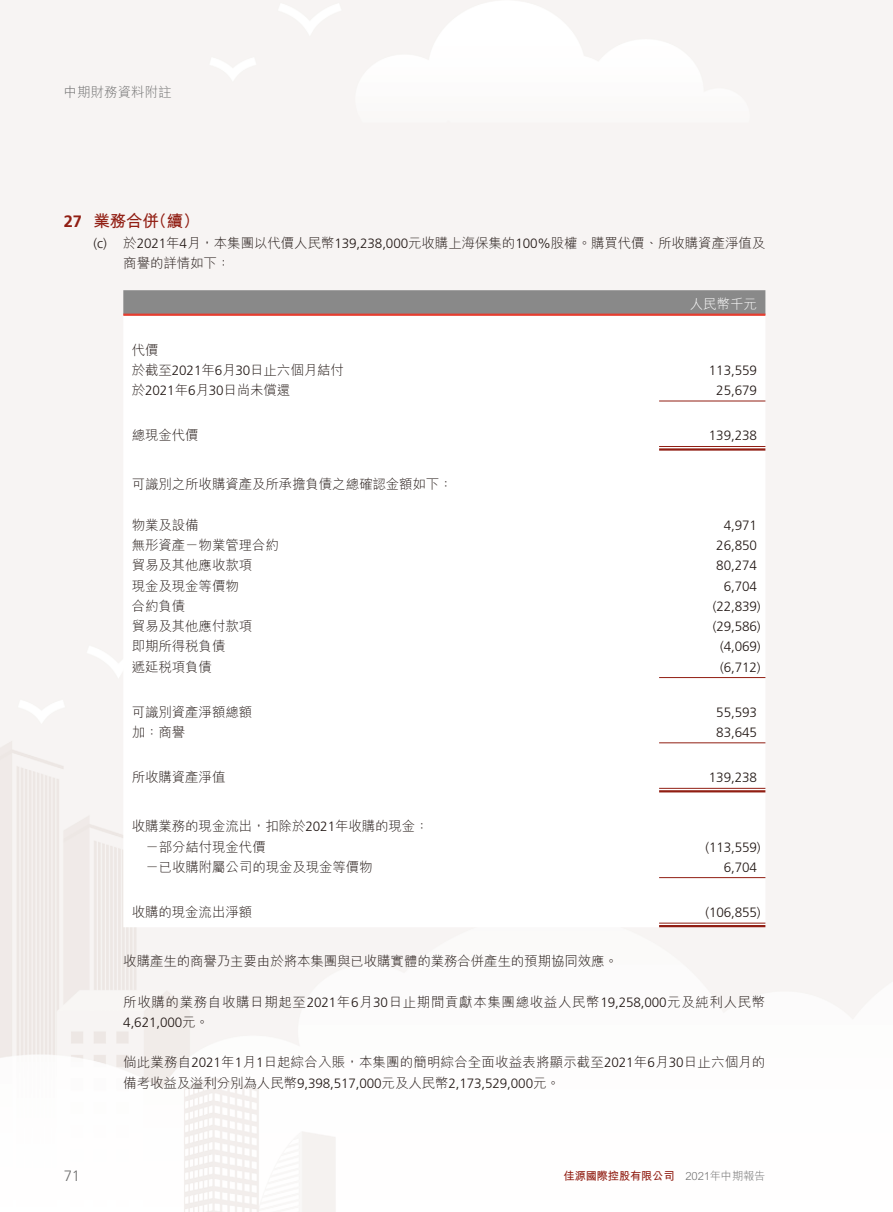
<style>
.page{position:relative;width:893px;height:1212px;background:#fff}
.page>*{position:absolute;margin:0;border:0;box-sizing:border-box;transform-origin:0 0}
.t1{font:16.5px "M Hei HK Bold E Ten B5 H";color:#911e13}
.t2{font:300 15px "Frutiger LT Std";color:#717171}
.t3{font:13.5px/20.2px "M Hei HK Light E Ten B5 H";letter-spacing:-.01em;color:#231916}
.t4{font:300 13.5px "Frutiger LT Std";letter-spacing:-.01em;color:#231916}
.t5{font:13.5px "M Hei HK Light E Ten B5 H";letter-spacing:.045em;color:#231916}
.t6{font:13.5px "M Hei HK Light E Ten B5 H";letter-spacing:.01em;color:#231916}
.t7{font:13.5px "M Hei HK Light E Ten B5 H";color:#717171}
.t8{font:13.5px "M Hei HK Light E Ten B5 H";letter-spacing:-.01em;color:#fff}
.t9{font:11.25px "M Hei HK Bold E Ten B5 H";letter-spacing:-.015em;color:#911e13}
.s1{font-family:"Frutiger LT Std";font-weight:700}
.s2{font-family:"Frutiger LT Std";font-weight:300}
.s3{font-family:"M Hei HK Light E Ten B5 H";font-weight:400}
.s4{font-family:"M Hei HK Light E Ten B5 H";color:#717171}
</style>
<div class="page">
<img style="left:0;top:0;width:893px;height:1212px">
<svg style="left:123px;top:290px;width:642px;height:24px;background:#8b8888"></svg>
<svg style="left:123px;top:316px;width:642px;height:611px"></svg>
<hr style="left:123px;top:314px;width:642px;height:2px;background:#e63d2f">
<hr style="left:659px;top:401px;width:106px;height:1px;background:#911e13">
<hr style="left:659px;top:446px;width:106px;height:1px;background:#911e13">
<hr style="left:659px;top:448px;width:106px;height:3px;background:#911e13">
<hr style="left:659px;top:677px;width:106px;height:1px;background:#911e13">
<hr style="left:659px;top:742px;width:106px;height:1px;background:#911e13">
<hr style="left:659px;top:788px;width:106px;height:1px;background:#911e13">
<hr style="left:659px;top:790px;width:106px;height:2px;background:#911e13">
<hr style="left:659px;top:877px;width:106px;height:1px;background:#911e13">
<hr style="left:659px;top:923px;width:106px;height:1px;background:#911e13">
<hr style="left:659px;top:925px;width:106px;height:2px;background:#911e13">
<p class="t7" style="left:64px;top:87px;width:109px">中期財務資料附註</p>
<p class="t1" style="left:64px;top:215px;width:138px"><span class="s1">27</span> 業務合併（續）</p>
<p class="t3" style="left:123px;top:235px;width:644px;text-indent:-30px"><span class="s2">(c)</span> 於<span class="s2">2021</span>年<span class="s2">4</span>月，本集團以代價人民幣<span class="s2">139,238,000</span>元收購上海保集的<span class="s2">100%</span>股權。購買代價、所收購資產淨值及商譽的詳情如下：</p>
<p class="t8" style="left:690px;top:299px;width:68px">人民幣千元</p>
<p class="t3" style="left:132px;top:341px;width:214px">代價<br>於截至<span class="s2">2021</span>年<span class="s2">6</span>月<span class="s2">30</span>日止六個月結付</p>
<p class="t4" style="left:709px;top:364px;width:49px">113,559</p>
<p class="t3" style="left:132px;top:382px;width:160px">於<span class="s2">2021</span>年<span class="s2">6</span>月<span class="s2">30</span>日尚未償還</p>
<p class="t4" style="left:716px;top:384px;width:42px">25,679</p>
<p class="t3" style="left:132px;top:427px;width:68px">總現金代價</p>
<p class="t4" style="left:709px;top:429px;width:49px">139,238</p>
<p class="t3" style="left:132px;top:476px;width:322px">可識別之所收購資產及所承擔負債之總確認金額如下：</p>
<p class="t3" style="left:132px;top:516px;width:68px">物業及設備</p>
<p class="t4" style="left:724px;top:519px;width:35px">4,971</p>
<p class="t3" style="left:132px;top:537px;width:149px">無形資產－物業管理合約</p>
<p class="t4" style="left:716px;top:539px;width:42px">26,850</p>
<p class="t3" style="left:132px;top:557px;width:122px">貿易及其他應收款項</p>
<p class="t4" style="left:716px;top:559px;width:42px">80,274</p>
<p class="t3" style="left:132px;top:577px;width:109px">現金及現金等價物</p>
<p class="t4" style="left:724px;top:579px;width:35px">6,704</p>
<p class="t3" style="left:132px;top:597px;width:55px">合約負債</p>
<p class="t4" style="left:713px;top:600px;width:49px">(22,839)</p>
<p class="t3" style="left:132px;top:618px;width:122px">貿易及其他應付款項</p>
<p class="t4" style="left:713px;top:620px;width:49px">(29,586)</p>
<p class="t3" style="left:132px;top:638px;width:95px">即期所得稅負債</p>
<p class="t4" style="left:720px;top:640px;width:42px">(4,069)</p>
<p class="t3" style="left:132px;top:658px;width:82px">遞延稅項負債</p>
<p class="t4" style="left:720px;top:660px;width:42px">(6,712)</p>
<p class="t3" style="left:132px;top:703px;width:122px">可識別資產淨額總額</p>
<p class="t4" style="left:716px;top:705px;width:42px">55,593</p>
<p class="t3" style="left:132px;top:723px;width:55px">加：商譽</p>
<p class="t4" style="left:716px;top:726px;width:42px">83,645</p>
<p class="t3" style="left:132px;top:769px;width:95px">所收購資產淨值</p>
<p class="t4" style="left:709px;top:771px;width:49px">139,238</p>
<p class="t3" style="left:145px;top:818px;width:285px;text-indent:-14px">收購業務的現金流出，扣除於<span class="s2">2021</span>年收購的現金：－部分結付現金代價</p>
<p class="t4" style="left:705px;top:840px;width:57px">(113,559)</p>
<p class="t3" style="left:145px;top:858px;width:229px">－已收購附屬公司的現金及現金等價物</p>
<p class="t4" style="left:724px;top:860px;width:35px">6,704</p>
<p class="t3" style="left:132px;top:903px;width:122px">收購的現金流出淨額</p>
<p class="t4" style="left:705px;top:905px;width:57px">(106,855)</p>
<p class="t3" style="left:123px;top:953px;width:496px">收購產生的商譽乃主要由於將本集團與已收購實體的業務合併產生的預期協同效應。</p>
<p class="t5" style="left:123px;top:996px;width:644px">所收購的業務自收購日期起至<span class="s2">2021</span>年<span class="s2">6</span>月<span class="s2">30</span>日止期間貢獻本集團總收益人民幣<span class="s2">19,258,000</span>元及純利人民幣</p>
<p class="t4" style="left:123px;top:1015px;width:87px">4,621,000<span class="s3">元。</span></p>
<p class="t6" style="left:123px;top:1057px;width:644px">倘此業務自<span class="s2">2021</span>年<span class="s2">1</span>月<span class="s2">1</span>日起綜合入賬，本集團的簡明綜合全面收益表將顯示截至<span class="s2">2021</span>年<span class="s2">6</span>月<span class="s2">30</span>日止六個月的</p>
<p class="t4" style="left:123px;top:1076px;width:438px"><span class="s3">備考收益及溢利分別為人民幣</span>9,398,517,000<span class="s3">元及人民幣</span>2,173,529,000<span class="s3">元。</span></p>
<p class="t2" style="left:64px;top:1168px;width:18px">71</p>
<p class="t9" style="left:564px;top:1172px;width:203px">佳源國際控股有限公司 <span class="s4">2021年中期報告</span></p>
</div>
